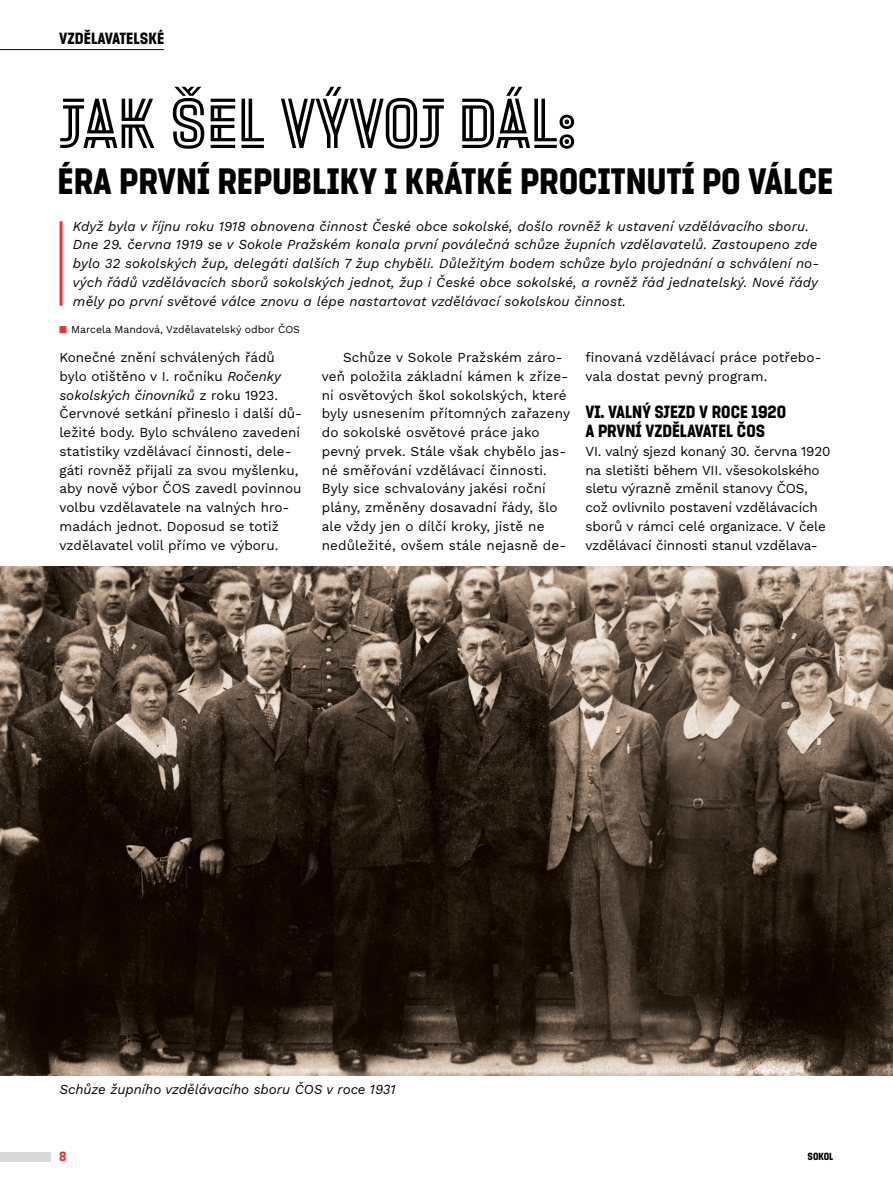
<style>
.page{position:relative;width:893px;height:1187px;background:#fff}
.page>*{position:absolute;margin:0;border:0;box-sizing:border-box;transform-origin:0 0}
.t1{font:70.8px "Sokol Fugner";color:#000}
.t2{font:37.35px "Sokol Tyrs";color:#000}
.t3{font:18px/18.8px "Sokol Tyrs";color:#000}
.t4{font:16.5px "Sokol Tyrs";color:#000}
.t5{font:13.5px/18.8px "Work Sans";color:#000}
.t6{font:italic 13.5px/18.8px "Work Sans";letter-spacing:.01em;color:#000}
.t7{font:13.5px "Sokol Tyrs";color:#ee3135}
.t8{font:10.5px "Work Sans";color:#000}
.t9{font:10.5px "Sokol Tyrs";color:#000}
.s1{color:#ee3135}
.s2{font-style:italic}
</style>
<div class="page">
<div style="left:0;top:1151px;width:51px;height:10px;background:#d7d9da"></div>
<hr style="left:0;top:49px;width:164px;height:1px;background:#000">
<hr style="left:60px;top:221px;width:3px;height:85px;background:#ee3135">
<img style="left:0;top:566px;width:893px;height:509px">
<p class="t4" style="left:59px;top:29px;width:107px">VZDĚLAVATELSKÉ</p>
<h1 class="t1" style="left:60px;top:84px;width:517px">JAK ŠEL VÝVOJ DÁL:</h1>
<h2 class="t2" style="left:57px;top:160px;width:81px">ÉRA PRVNÍ</h2>
<h2 class="t2" style="left:217px;top:160px;width:93px">REPUBLIKY</h2>
<h2 class="t2" style="left:385px;top:160px;width:155px">IKRÁTKÉPROCITN</h2>
<h2 class="t2" style="left:647px;top:160px;width:72px">UTÍ POV</h2>
<h2 class="t2" style="left:765px;top:160px;width:36px">ÁLCE</h2>
<p class="t6" style="left:73px;top:216px;width:748px">Když byla v říjnu roku 1918 obnovena činnost České obce sokolské, došlo rovněž k ustavení vzdělávacího sboru.<br>Dne 29. června 1919 se v Sokole Pražském konala první poválečná schůze župních vzdělavatelů. Zastoupeno zde bylo 32 sokolských žup, delegáti dalších 7 žup chyběli. Důležitým bodem schůze bylo projednání a schválení no&shy;vých řádů vzdělávacích sborů sokolských jednot, žup i České obce sokolské, a rovněž řád jednatelský. Nové řády měly po první světové válce znovu a lépe nastartovat vzdělávací sokolskou činnost.</p>
<p class="t8" style="left:58px;top:321px;width:243px"><span class="s1">◼</span> Marcela Mandová, Vzdělavatelský odbor ČOS</p>
<p class="t5" style="left:60px;top:347px;width:244px">Konečné znění schválených řádů bylo otištěno v I. ročníku <span class="s2">Ročenky sokolských činovníků</span> z roku 1923.<br>Červnové setkání přineslo i další dů&shy;ležité body. Bylo schváleno zavedení statistiky vzdělávací činnosti, dele&shy;gáti rovněž přijali za svou myšlenku, aby nově výbor ČOS zavedl povinnou volbu vzdělavatele na valných hro&shy;madách jednot. Doposud se totiž vzdělavatel volil přímo ve výboru.</p>
<p class="t5" style="left:322px;top:347px;width:250px;text-indent:21px">Schůze v Sokole Pražském záro&shy;veň položila základní kámen k zříze&shy;ní osvětových škol sokolských, které byly usnesením přítomných zařazeny do sokolské osvětové práce jako pevný prvek. Stále však chybělo jas&shy;né směřování vzdělávací činnosti.<br>Byly sice schvalovány jakési roční plány, změněny dosavadní řády, šlo ale vždy jen o dílčí kroky, jistě ne nedůležité, ovšem stále nejasně de-</p>
<p class="t5" style="left:585px;top:347px;width:238px">finovaná vzdělávací práce potřebo&shy;vala dostat pevný program.</p>
<h3 class="t3" style="left:585px;top:403px;width:202px">VI. VALNÝ SJEZD V ROCE 1920<br>A PRVNÍ VZDĚLAVATEL ČOS</h3>
<p class="t5" style="left:585px;top:441px;width:247px">VI. valný sjezd konaný 30. června 1920 na sletišti během VII. všesokolského sletu výrazně změnil stanovy ČOS, což ovlivnilo postavení vzdělávacích sborů v rámci celé organizace. V čele vzdělávací činnosti stanul vzdělava-</p>
<p class="t6" style="left:60px;top:1079px;width:338px">Schůze župního vzdělávacího sboru ČOS v roce 1931</p>
<p class="t7" style="left:59px;top:1148px;width:9px">8</p>
<p class="t9" style="left:808px;top:1150px;width:27px">SOKOL</p>
</div>
